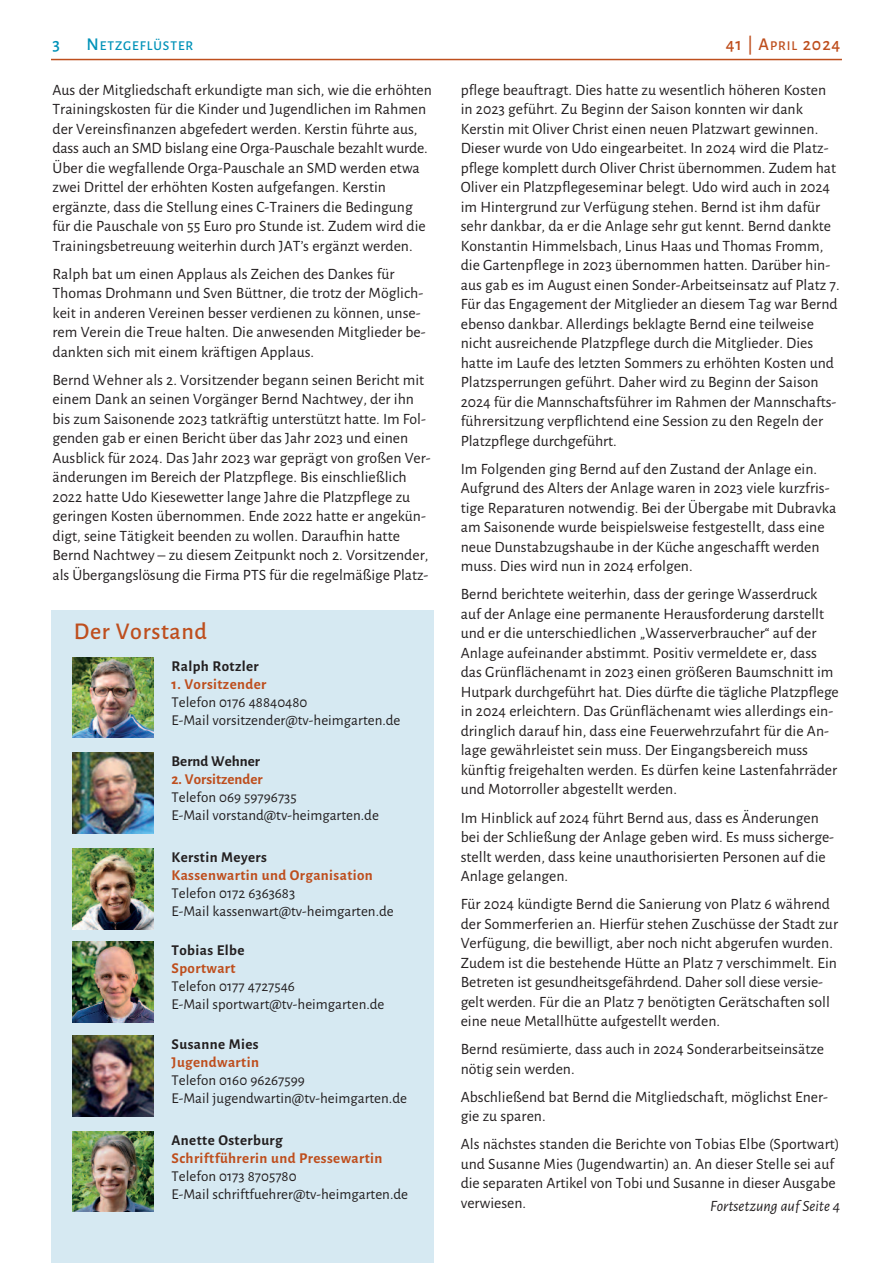
<style>
.page{position:relative;width:893px;height:1263px;background:#fff}
.page>*{position:absolute;margin:0;border:0;box-sizing:border-box;transform-origin:0 0}
.t1{font:500 24px "Alegreya Sans";letter-spacing:.025em;color:#be4e1d}
.t2{font:500 18px "Alegreya Sans";letter-spacing:.05em;color:#be4e1d}
.t3{font:500 18px "Alegreya Sans";color:#0092b8}
.t4{font:15.75px/19.5px "Alegreya Sans";color:#231f20}
.t5{font:italic 15.75px "Alegreya Sans";color:#231f20}
.t6{font:15px/18px "Alegreya Sans";color:#231f20}
.t7{font:700 15px "Alegreya Sans";letter-spacing:.025em;color:#be4e1d}
.t8{font:700 15px "Alegreya Sans";letter-spacing:.025em;color:#231f20}
.t9{font:700 15px "Alegreya Sans";color:#be4e1d}
.t10{font:700 15px "Alegreya Sans";color:#231f20}
.t11{font:500 13.5px "Alegreya Sans";letter-spacing:.07em;color:#0092b8}
.s1{font-size:18px}
.s2{font-size:13.5px}
</style>
<div class="page">
<hr style="left:51px;top:59px;width:791px;height:1px;background:#be4e1d">
<div style="left:51px;top:610px;width:383px;height:653px;background:#d6e9f2"></div>
<img style="left:72px;top:657px;width:81px;height:81px">
<img style="left:72px;top:753px;width:81px;height:80px">
<img style="left:72px;top:942px;width:81px;height:81px">
<img style="left:72px;top:1035px;width:81px;height:81px">
<img style="left:72px;top:1131px;width:81px;height:81px">
<img style="left:72px;top:848px;width:81px;height:81px">
<p class="t3" style="left:53px;top:31px;width:9px">3</p>
<p class="t11" style="left:87px;top:36px;width:108px"><span class="s1">N</span>ETZGEFLÜSTER</p>
<p class="t2" style="left:726px;top:31px;width:116px">41 | A<span class="s2">PRIL</span> 2024</p>
<p class="t4" style="left:53px;top:79px;width:381px">Aus der Mitgliedschaft erkundigte man sich, wie die erhöhten Trainingskosten für die Kinder und Jugendlichen im Rahmen der Vereinsfinanzen abgefedert werden. Kerstin führte aus, dass auch an SMD bislang eine Orga-Pauschale bezahlt wurde.<br>Über die wegfallende Orga-Pauschale an SMD werden etwa zwei Drittel der erhöhten Kosten aufgefangen. Kerstin ergänzte, dass die Stellung eines C-Trainers die Bedingung für die Pauschale von 55 Euro pro Stunde ist. Zudem wird die Trainingsbetreuung weiterhin durch JAT’s ergänzt werden.</p>
<p class="t4" style="left:53px;top:263px;width:375px">Ralph bat um einen Applaus als Zeichen des Dankes für Thomas Drohmann und Sven Büttner, die trotz der Möglich&shy;keit in anderen Vereinen besser verdienen zu können, unse&shy;rem Verein die Treue halten. Die anwesenden Mitglieder be&shy;dankten sich mit einem kräftigen Applaus.</p>
<p class="t4" style="left:53px;top:369px;width:380px">Bernd Wehner als 2. Vorsitzender begann seinen Bericht mit einem Dank an seinen Vorgänger Bernd Nachtwey, der ihn bis zum Saisonende 2023 tatkräftig unterstützt hatte. Im Fol&shy;genden gab er einen Bericht über das Jahr 2023 und einen Ausblick für 2024. Das Jahr 2023 war geprägt von großen Ver&shy;änderungen im Bereich der Platzpflege. Bis einschließlich 2022 hatte Udo Kiesewetter lange Jahre die Platzpflege zu geringen Kosten übernommen. Ende 2022 hatte er angekün&shy;digt, seine Tätigkeit beenden zu wollen. Daraufhin hatte Bernd Nachtwey – zu diesem Zeitpunkt noch 2. Vorsitzender, als Übergangslösung die Firma PTS für die regelmäßige Platz-</p>
<p class="t4" style="left:461px;top:79px;width:380px">pflege beauftragt. Dies hatte zu wesentlich höheren Kosten in 2023 geführt. Zu Beginn der Saison konnten wir dank Kerstin mit Oliver Christ einen neuen Platzwart gewinnen.<br>Dieser wurde von Udo eingearbeitet. In 2024 wird die Platz&shy;pflege komplett durch Oliver Christ übernommen. Zudem hat Oliver ein Platzpflegeseminar belegt. Udo wird auch in 2024 im Hintergrund zur Verfügung stehen. Bernd ist ihm dafür sehr dankbar, da er die Anlage sehr gut kennt. Bernd dankte Konstantin Himmelsbach, Linus Haas und Thomas Fromm, die Gartenpflege in 2023 übernommen hatten. Darüber hin&shy;aus gab es im August einen Sonder-Arbeitseinsatz auf Platz 7.<br>Für das Engagement der Mitglieder an diesem Tag war Bernd ebenso dankbar. Allerdings beklagte Bernd eine teilweise nicht ausreichende Platzpflege durch die Mitglieder. Dies hatte im Laufe des letzten Sommers zu erhöhten Kosten und Platzsperrungen geführt. Daher wird zu Beginn der Saison 2024 für die Mannschaftsführer im Rahmen der Mannschafts - führersitzung verpflichtend eine Session zu den Regeln der Platzpflege durchgeführt.</p>
<p class="t4" style="left:461px;top:458px;width:377px">Im Folgenden ging Bernd auf den Zustand der Anlage ein.<br>Aufgrund des Alters der Anlage waren in 2023 viele kurzfris&shy;tige Reparaturen notwendig. Bei der Übergabe mit Dubravka am Saisonende wurde beispielsweise festgestellt, dass eine neue Dunstabzugshaube in der Küche angeschafft werden muss. Dies wird nun in 2024 erfolgen.</p>
<p class="t4" style="left:461px;top:584px;width:380px">Bernd berichtete weiterhin, dass der geringe Wasserdruck auf der Anlage eine permanente Herausforderung darstellt und er die unterschiedlichen „Wasserverbraucher“ auf der Anlage aufeinander abstimmt. Positiv vermeldete er, dass das Grünflächenamt in 2023 einen größeren Baumschnitt im Hutpark durchgeführt hat. Dies dürfte die tägliche Platzpflege in 2024 erleichtern. Das Grünflächenamt wies allerdings ein&shy;dringlich darauf hin, dass eine Feuerwehrzufahrt für die An&shy;lage gewährleistet sein muss. Der Eingangsbereich muss künftig freigehalten werden. Es dürfen keine Lastenfahrräder und Motorroller abgestellt werden.</p>
<p class="t4" style="left:461px;top:807px;width:375px">Im Hinblick auf 2024 führt Bernd aus, dass es Änderungen bei der Schließung der Anlage geben wird. Es muss sicherge&shy;stellt werden, dass keine unauthorisierten Personen auf die Anlage gelangen.</p>
<p class="t4" style="left:461px;top:893px;width:379px">Für 2024 kündigte Bernd die Sanierung von Platz 6 während der Sommerferien an. Hierfür stehen Zuschüsse der Stadt zur Verfügung, die bewilligt, aber noch nicht abgerufen wurden.<br>Zudem ist die bestehende Hütte an Platz 7 verschimmelt. Ein Betreten ist gesundheitsgefährdend. Daher soll diese versie&shy;gelt werden. Für die an Platz 7 benötigten Gerätschaften soll eine neue Metallhütte aufgestellt werden.</p>
<p class="t4" style="left:461px;top:1038px;width:365px">Bernd resümierte, dass auch in 2024 Sonderarbeitseinsätze nötig sein werden.</p>
<p class="t4" style="left:461px;top:1086px;width:369px">Abschließend bat Bernd die Mitgliedschaft, möglichst Ener&shy;gie zu sparen.</p>
<p class="t4" style="left:461px;top:1133px;width:380px">Als nächstes standen die Berichte von Tobias Elbe (Sportwart) und Susanne Mies (Jugendwartin) an. An dieser Stelle sei auf die separaten Artikel von Tobi und Susanne in dieser Ausgabe verwiesen.</p>
<h1 class="t1" style="left:74px;top:615px;width:135px">Der Vorstand</h1>
<p class="t8" style="left:172px;top:655px;width:89px">Ralph Rotzler</p>
<p class="t7" style="left:172px;top:673px;width:96px">1. Vorsitzender</p>
<p class="t6" style="left:172px;top:692px;width:230px">Telefon 0176 48840480<br>E-Mail vorsitzender@tv-heimgarten.de</p>
<p class="t10" style="left:172px;top:750px;width:90px">Bernd Wehner</p>
<p class="t9" style="left:172px;top:768px;width:93px">2. Vorsitzender</p>
<p class="t6" style="left:172px;top:787px;width:209px">Telefon 069 59796735<br>E-Mail vorstand@tv-heimgarten.de</p>
<p class="t8" style="left:172px;top:846px;width:97px">Kerstin Meyers</p>
<p class="t7" style="left:172px;top:864px;width:203px">Kassenwartin und Organisation</p>
<p class="t6" style="left:172px;top:883px;width:224px">Telefon 0172 6363683<br>E-Mail kassenwart@tv-heimgarten.de</p>
<p class="t8" style="left:172px;top:939px;width:74px">Tobias Elbe</p>
<p class="t7" style="left:172px;top:957px;width:66px">Sportwart</p>
<p class="t6" style="left:172px;top:977px;width:214px">Telefon 0177 4727546<br>E-Mail sportwart@tv-heimgarten.de</p>
<p class="t8" style="left:172px;top:1033px;width:89px">Susanne Mies</p>
<p class="t7" style="left:172px;top:1051px;width:89px">Jugendwartin</p>
<p class="t6" style="left:172px;top:1070px;width:237px">Telefon 0160 96267599<br>E-Mail jugendwartin@tv-heimgarten.de</p>
<p class="t8" style="left:172px;top:1129px;width:113px">Anette Osterburg</p>
<p class="t7" style="left:172px;top:1147px;width:212px">Schriftführerin und Pressewartin</p>
<p class="t6" style="left:172px;top:1166px;width:238px">Telefon 0173 8705780<br>E-Mail schriftfuehrer@tv-heimgarten.de</p>
<p class="t5" style="left:710px;top:1195px;width:132px">Fortsetzung auf Seite 4</p>
</div>
